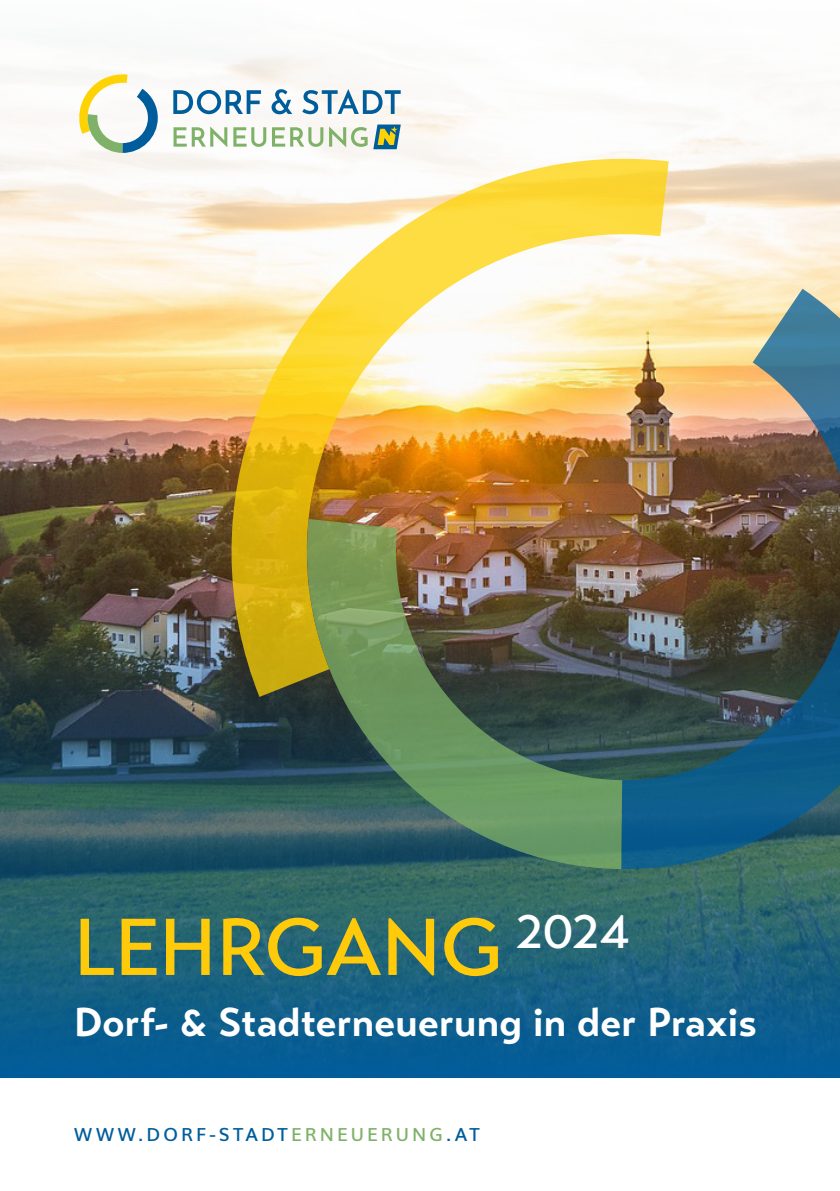
<style>
.page{position:relative;width:840px;height:1191px;background:#fff}
.page>*{position:absolute;margin:0;border:0;box-sizing:border-box;transform-origin:0 0}
.t1{font:500 80px "Transat Text";letter-spacing:-.01em;color:#feca0a}
.t2{font:700 40px "Transat Text";letter-spacing:.005em;color:#fff}
.t3{font:600 18px "Muli";letter-spacing:.17em;color:#005d9c}
.s1{color:#7fb268}
</style>
<div class="page">
<img style="left:0;top:56px;width:839px;height:528px">
<svg style="left:0;top:584px;width:839px;height:493px;background:#245c70"></svg>
<svg style="left:74px;top:74px;width:84px;height:79px"></svg>
<svg style="left:173px;top:89px;width:227px;height:25px"></svg>
<svg style="left:173px;top:127px;width:194px;height:20px"></svg>
<svg style="left:373px;top:124px;width:27px;height:25px"></svg>
<img style="left:229px;top:157px;width:439px;height:540px">
<img style="left:621px;top:289px;width:218px;height:582px">
<img style="left:305px;top:519px;width:316px;height:350px">
<h1 class="t1" style="left:74px;top:899px;width:557px">LEHRGANG <sup>2024</sup></h1>
<p class="t2" style="left:74px;top:997px;width:684px">Dorf- &amp; Stadterneuerung in der Praxis</p>
<p class="t3" style="left:74px;top:1119px;width:407px">WWW.DORF-STADT<span class="s1">ERNEUERUNG</span>.AT</p>
</div>
